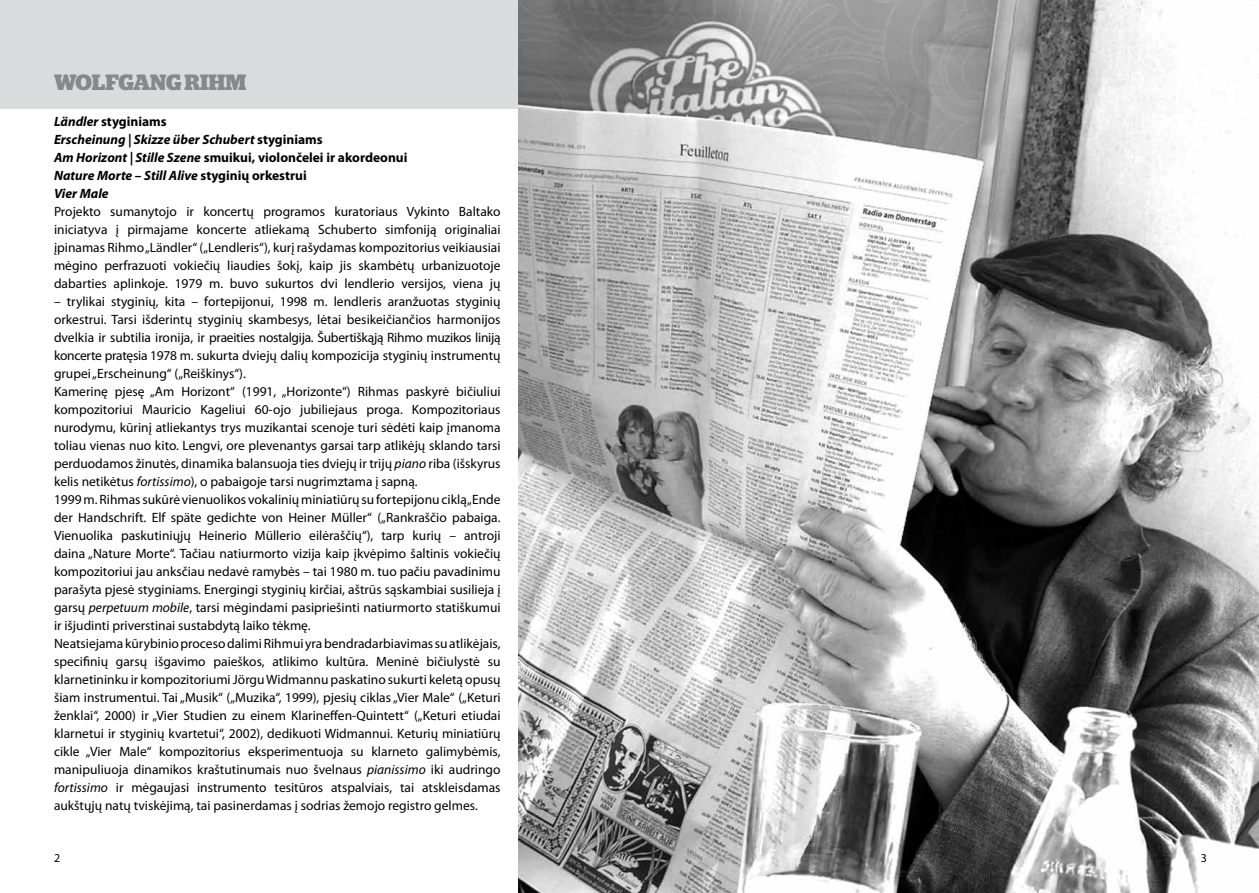
<style>
.page{position:relative;width:1259px;height:893px;background:#fff}
.page>*{position:absolute;margin:0;border:0;box-sizing:border-box;transform-origin:0 0}
.t1{font:700 22.05px "Stag";letter-spacing:-.005em;color:#86888a}
.t2{font:13.5px/18px "Myriad Pro";color:#000;text-align:justify}
.t3{font:italic 700 13.5px/18px "Myriad Pro";color:#000}
.t4{font:12px "Myriad Pro";color:#000}
.s1{font-style:normal}
.s2{font-style:italic}
</style>
<div class="page">
<div style="left:0;top:0;width:1259px;height:108px;background:#dadbdc"></div>
<img style="left:519px;top:0;width:740px;height:893px">
<h1 class="t1" style="left:54px;top:69px;width:194px">WOLFGANG RIHM</h1>
<p class="t3" style="left:54px;top:112px;width:355px">Ländler <span class="s1">styginiams<br></span>Erscheinung | Skizze über Schubert <span class="s1">styginiams<br></span>Am Horizont | Stille Szene <span class="s1">smuikui, violončelei ir akordeonui </span>Nature Morte – Still Alive <span class="s1">styginių orkestrui<br></span>Vier Male</p>
<p class="t2" style="left:54px;top:202px;width:448px">Projekto sumanytojo ir koncertų programos kuratoriaus Vykinto Baltako iniciatyva į pirmajame koncerte atliekamą Schuberto simfoniją originaliai įpinamas Rihmo „Ländler“ („Lendleris“), kurį rašydamas kompozitorius veikiausiai mėgino perfrazuoti vokiečių liaudies šokį, kaip jis skambėtų urbanizuotoje dabarties aplinkoje. 1979 m. buvo sukurtos dvi lendlerio versijos, viena jų</p>
<p class="t2" style="left:54px;top:292px;width:448px;text-align:left">– trylikai styginių, kita – fortepijonui, 1998 m. lendleris aranžuotas styginių orkestrui. Tarsi išderintų styginių skambesys, lėtai besikeičiančios harmonijos dvelkia ir subtilia ironija, ir praeities nostalgija. Šubertiškąją Rihmo muzikos liniją koncerte pratęsia 1978 m. sukurta dviejų dalių kompozicija styginių instrumentų grupei „Erscheinung“ („Reiškinys“).<br>Kamerinę pjesę „Am Horizont“ (1991, „Horizonte“) Rihmas paskyrė bičiuliui kompozitoriui Mauricio Kageliui 60-ojo jubiliejaus proga. Kompozitoriaus nurodymu, kūrinį atliekantys trys muzikantai scenoje turi sėdėti kaip įmanoma toliau vienas nuo kito. Lengvi, ore plevenantys garsai tarp atlikėjų sklando tarsi perduodamos žinutės, dinamika balansuoja ties dviejų ir trijų <span class="s2">piano</span> riba (išskyrus kelis netikėtus <span class="s2">fortissimo</span>), o pabaigoje tarsi nugrimztama į sapną.<br>1999 m. Rihmas sukūrė vienuolikos vokalinių miniatiūrų su fortepijonu ciklą „Ende der Handschrift. Elf späte gedichte von Heiner Müller“ („Rankraščio pabaiga.<br>Vienuolika paskutiniųjų Heinerio Müllerio eilėraščių“), tarp kurių – antroji daina „Nature Morte“. Tačiau natiurmorto vizija kaip įkvėpimo šaltinis vokiečių kompozitoriui jau anksčiau nedavė ramybės – tai 1980 m. tuo pačiu pavadinimu parašyta pjesė styginiams. Energingi styginių kirčiai, aštrūs sąskambiai susilieja į garsų <span class="s2">perpetuum mobile</span>, tarsi mėgindami pasipriešinti natiurmorto statiškumui ir išjudinti priverstinai sustabdytą laiko tėkmę.<br>Neatsiejama kūrybinio proceso dalimi Rihmui yra bendradarbiavimas su atlikėjais, specifinių garsų išgavimo paieškos, atlikimo kultūra. Meninė bičiulystė su klarnetininku ir kompozitoriumi Jörgu Widmannu paskatino sukurti keletą opusų šiam instrumentui. Tai „Musik“ („Muzika“, 1999), pjesių ciklas „Vier Male“ („Keturi ženklai“, 2000) ir „Vier Studien zu einem Klarineffen-Quintett“ („Keturi etiudai klarnetui ir styginių kvartetui“, 2002), dedikuoti Widmannui. Keturių miniatiūrų cikle „Vier Male“ kompozitorius eksperimentuoja su klarneto galimybėmis, manipuliuoja dinamikos kraštutinumais nuo švelnaus <span class="s2">pianissimo</span> iki audringo <span class="s2">fortissimo</span> ir mėgaujasi instrumento tesitūros atspalviais, tai atskleisdamas aukštųjų natų tviskėjimą, tai pasinerdamas į sodrias žemojo registro gelmes.</p>
<p class="t4" style="left:54px;top:850px;width:8px">2</p>
<p class="t4" style="left:1200px;top:850px;width:8px">3</p>
</div>
